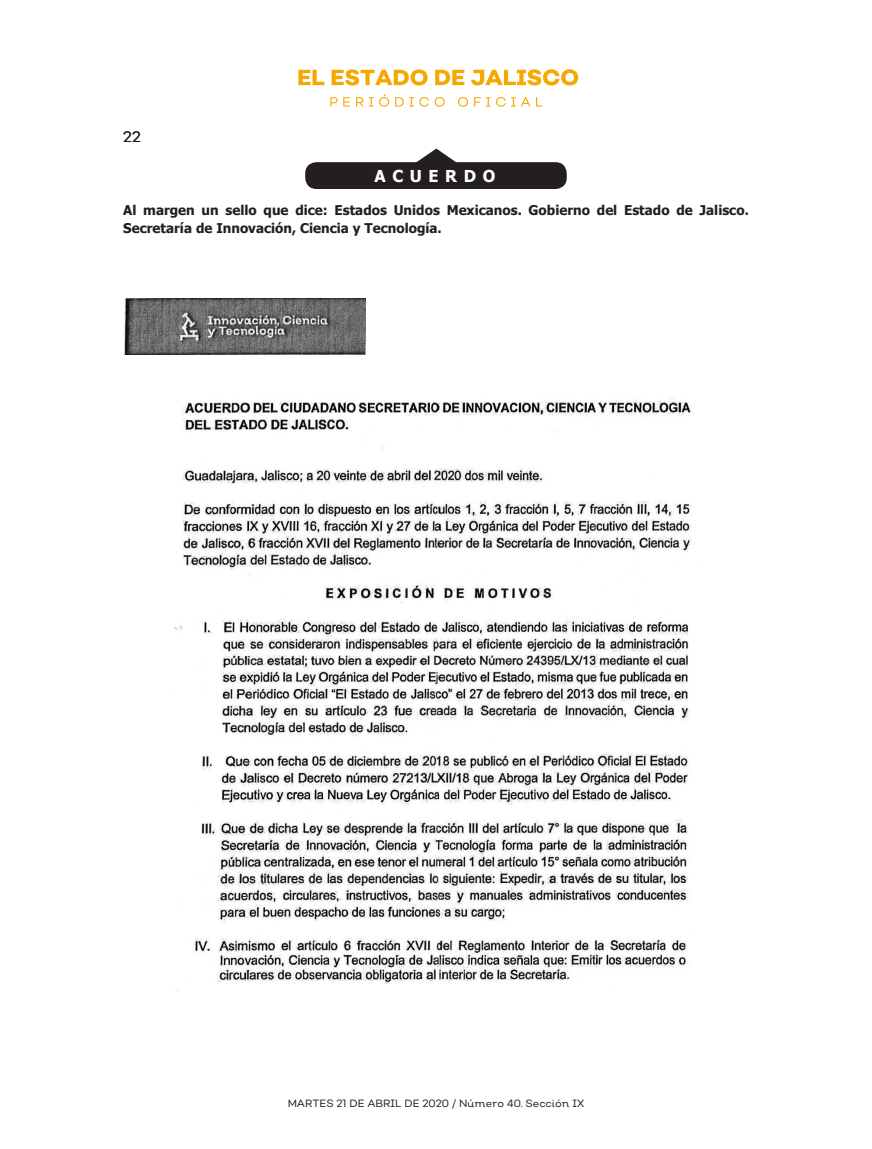
<style>
.page{position:relative;width:872px;height:1149px;background:#fff}
.page>*{position:absolute;margin:0;border:0;box-sizing:border-box;transform-origin:0 0}
.t1{font:700 16.5px "Tahoma";letter-spacing:.4em;color:#fff}
._02_último_renglón2{font:700 16.35px "Tahoma";letter-spacing:.4em;color:#fff}
.t2{font:15px "Nutmeg";color:#231f20}
.t3{font:700 13.5px/17.9px "Tahoma";color:#231f20}
._02_último_renglón2-2{font:700 13.35px/17.9px "Tahoma";color:#231f20}
.t4{font:10.5px "Nutmeg Headline";color:#231f20}
</style>
<div class="page">
<div style="left:306px;top:163px;width:260px;height:25px;background:#231f20;border-radius:10px"></div>
<div style="left:305px;top:162px;width:262px;height:27px;border:1px solid #231f20;border-radius:10px"></div>
<svg style="left:415px;top:149px;width:43px;height:15px"></svg>
<img style="left:174px;top:397px;width:518px;height:587px">
<img style="left:123px;top:298px;width:243px;height:56px">
<svg style="left:298px;top:70px;width:26px;height:15px"></svg>
<svg style="left:331px;top:69px;width:96px;height:16px"></svg>
<svg style="left:435px;top:70px;width:29px;height:15px"></svg>
<svg style="left:471px;top:69px;width:107px;height:16px"></svg>
<svg style="left:330px;top:97px;width:7px;height:9px"></svg>
<svg style="left:343px;top:97px;width:7px;height:9px"></svg>
<svg style="left:356px;top:97px;width:17px;height:9px"></svg>
<svg style="left:379px;top:94px;width:10px;height:13px"></svg>
<svg style="left:395px;top:97px;width:50px;height:10px"></svg>
<svg style="left:458px;top:97px;width:10px;height:10px"></svg>
<svg style="left:474px;top:97px;width:16px;height:9px"></svg>
<svg style="left:496px;top:97px;width:9px;height:10px"></svg>
<svg style="left:511px;top:97px;width:19px;height:9px"></svg>
<svg style="left:536px;top:97px;width:6px;height:9px"></svg>
<p class="t2" style="left:123px;top:127px;width:19px">22</p>
<p class="_02_último_renglón2" style="left:375px;top:166px;width:122px">ACUERDO</p>
<p class="_02_último_renglón2-2" style="left:123px;top:200px;width:627px">Al margen un sello que dice: Estados Unidos Mexicanos. Gobierno del Estado de Jalisco.<br>Secretaría de Innovación, Ciencia y Tecnología.</p>
<p class="t1" style="left:374px;top:165px;width:123px">ACUERDO</p>
<p class="t3" style="left:123px;top:200px;width:627px">Al margen un sello que dice: Instituto de Transparencia, Información Pública y Protección de<br>Datos Personales del Estado de Jalisco.</p>
<p class="t4" style="left:288px;top:1096px;width:60px">MARTES 21</p>
<p class="t4" style="left:367px;top:1096px;width:218px">ABRIL DE 2020 / Número 40. Sección IX</p>
<p class="t4" style="left:288px;top:1096px;width:297px">JUEVES 16 DE ENERO DE 2020 / Número 49. Sección II</p>
</div>
